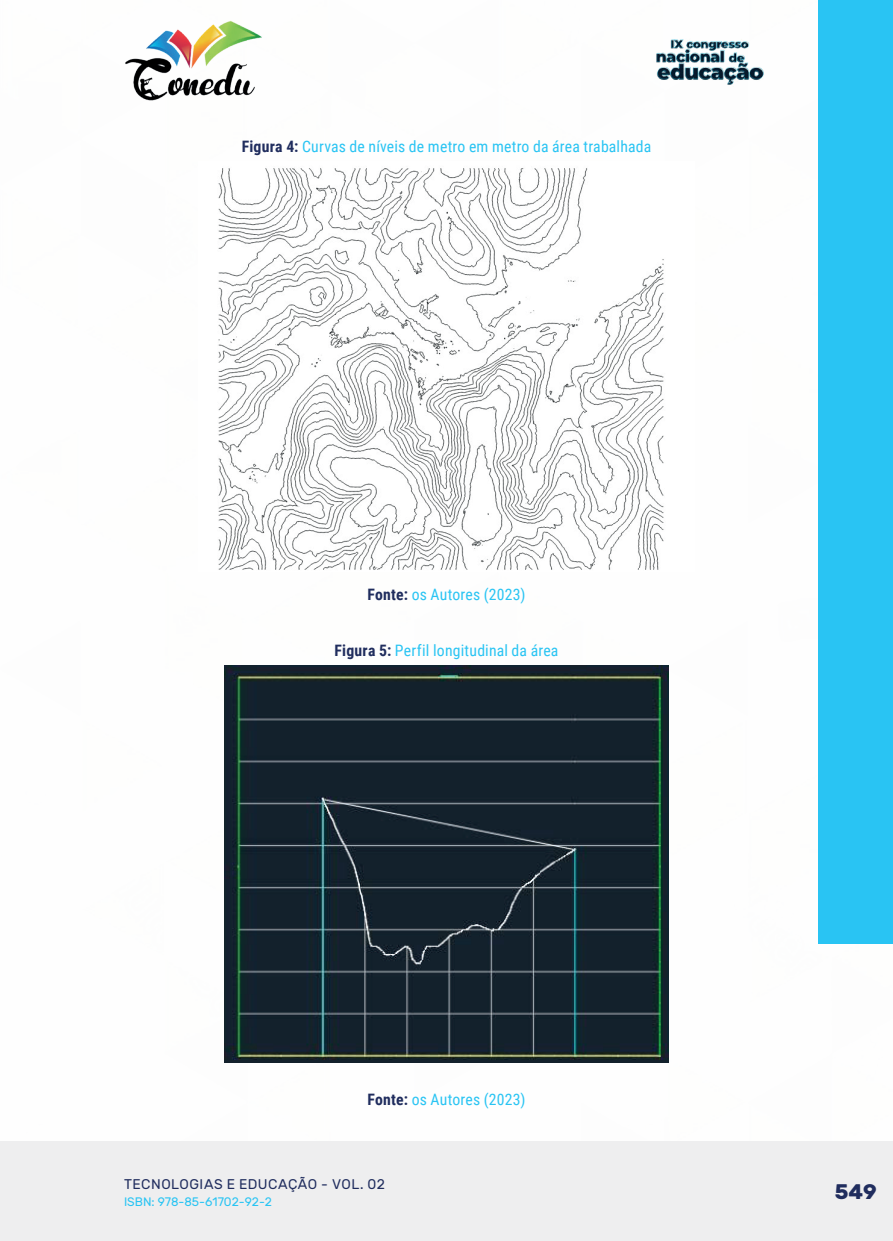
<style>
.page{position:relative;width:893px;height:1241px;background:#fff}
.page>*{position:absolute;margin:0;border:0;box-sizing:border-box;transform-origin:0 0}
.t1{font:700 21px "Rubik";color:#202d5e}
._14_LEGENDAS{font:15.75px "Roboto Condensed";letter-spacing:.01em;color:#29c4f3}
._15_FONTES{font:15.75px "Roboto Condensed";letter-spacing:.01em;color:#29c4f3}
.t2{font:14px "Rubik";letter-spacing:.035em;color:#202d5e}
.t3{font:12.25px "Rubik";color:#29c4f3}
.s1{font-weight:700;color:#202d5e}
</style>
<div class="page">
<div style="left:0;top:1141px;width:893px;height:99px;background:#eeeeef"></div>
<div style="left:819px;top:0;width:74px;height:943px;background:#29c4f3"></div>
<img style="left:125px;top:20px;width:137px;height:81px">
<img style="left:656px;top:39px;width:108px;height:46px">
<img style="left:218px;top:168px;width:446px;height:402px">
<img style="left:225px;top:665px;width:443px;height:397px">
<p class="_14_LEGENDAS" style="left:242px;top:135px;width:411px"><span class="s1">Figura 4:</span> Curvas de níveis de metro em metro da área trabalhada</p>
<p class="_15_FONTES" style="left:367px;top:583px;width:159px"><span class="s1">Fonte:</span> os Autores (2023)</p>
<p class="_14_LEGENDAS" style="left:335px;top:639px;width:225px"><span class="s1">Figura 5:</span> Perfil longitudinal da área</p>
<p class="_15_FONTES" style="left:367px;top:1087px;width:159px"><span class="s1">Fonte:</span> os Autores (2023)</p>
<p class="t2" style="left:124px;top:1175px;width:263px">TECNOLOGIAS E EDUCAÇÃO - VOL. 02</p>
<p class="t3" style="left:124px;top:1194px;width:150px">ISBN: 978-85-61702-92-2</p>
<h1 class="t1" style="left:835px;top:1179px;width:43px">549</h1>
</div>
